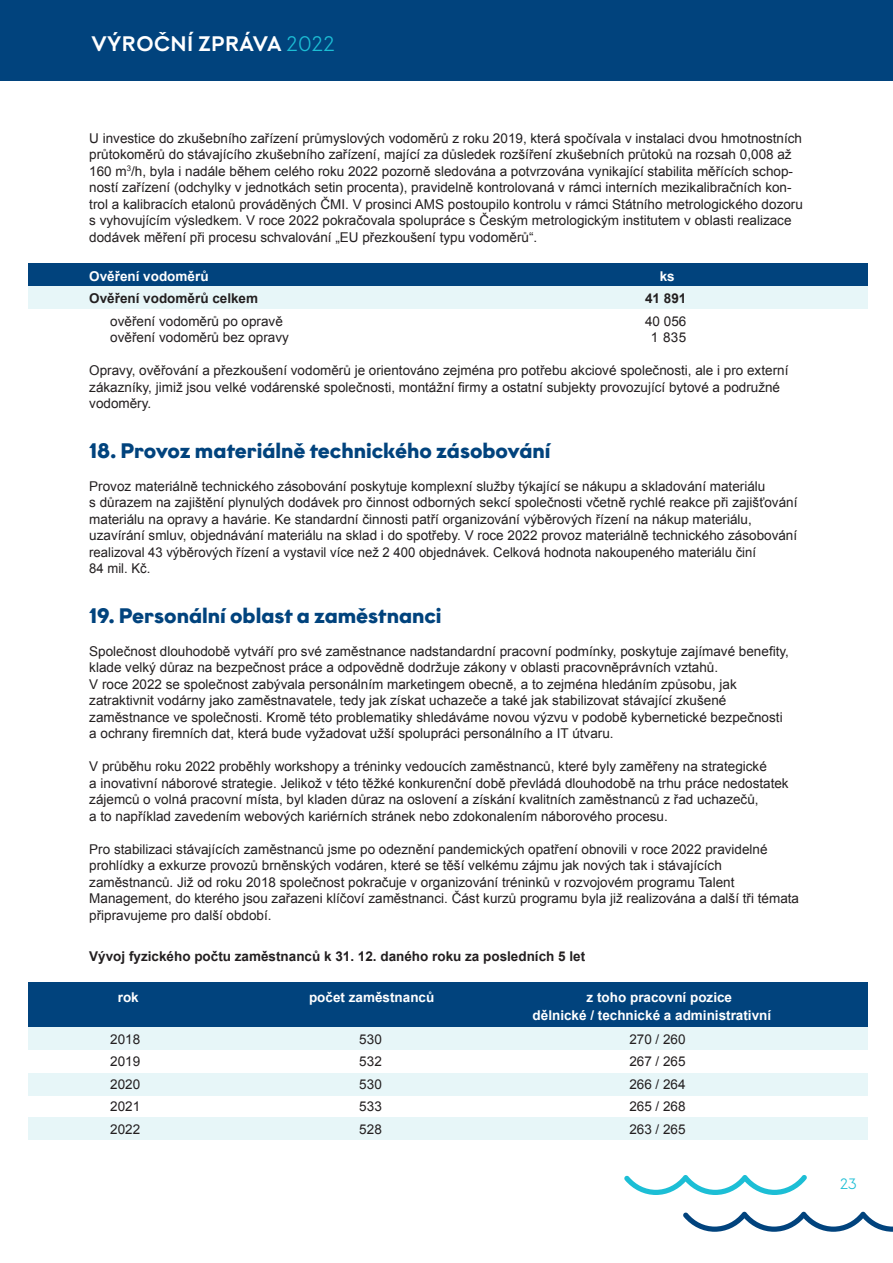
<style>
.page{position:relative;width:893px;height:1263px;background:#fff}
.page>*{position:absolute;margin:0;border:0;box-sizing:border-box;transform-origin:0 0}
.t1{font:700 21px "Graphit";color:#01437d}
.t2{font:500 21px "Graphit";letter-spacing:.02em;color:#fff}
.t3{font:300 15px "Graphit";color:#1cbed5}
.t4{font:13.5px/16.5px "Arial";color:#231f20}
.t5{font:700 13.5px/18px "Arial";color:#fff}
.t6{font:700 13.5px "Arial";color:#231f20}
.s1{font-weight:300;color:#1cbed5}
</style>
<div class="page">
<div style="left:28px;top:264px;width:839px;height:22px;background:#01437d"></div>
<div style="left:29px;top:286px;width:839px;height:22px;background:#e7f6f8"></div>
<div style="left:28px;top:1073px;width:839px;height:22px;background:#e7f6f8"></div>
<div style="left:28px;top:1117px;width:839px;height:23px;background:#e7f6f8"></div>
<div style="left:28px;top:1027px;width:839px;height:23px;background:#e7f6f8"></div>
<div style="left:28px;top:982px;width:839px;height:45px;background:#01437d"></div>
<div style="left:0;top:0;width:893px;height:81px;background:#01437d"></div>
<svg style="left:683px;top:1211px;width:210px;height:21px"></svg>
<svg style="left:624px;top:1175px;width:183px;height:20px"></svg>
<h1 class="t2" style="left:91px;top:30px;width:245px">VÝROČNÍ ZPRÁVA <span class="s1">2022</span></h1>
<p class="t4" style="left:89px;top:130px;width:715px">U investice do zkušebního zařízení průmyslových vodoměrů z roku 2019, která spočívala v instalaci dvou hmotnostních průtokoměrů do stávajícího zkušebního zařízení, mající za důsledek rozšíření zkušebních průtoků na rozsah 0,008 až 160 m<sup>3</sup>/h, byla i nadále během celého roku 2022 pozorně sledována a potvrzována vynikající stabilita měřících schop&shy;ností zařízení (odchylky v jednotkách setin procenta), pravidelně kontrolovaná v rámci interních mezikalibračních kon&shy;trol a kalibracích etalonů prováděných ČMI. V prosinci AMS postoupilo kontrolu v rámci Státního metrologického dozoru s vyhovujícím výsledkem. V roce 2022 pokračovala spolupráce s Českým metrologickým institutem v oblasti realizace dodávek měření při procesu schvalování „EU přezkoušení typu vodoměrů“.</p>
<p class="t5" style="left:89px;top:267px;width:121px">Ověření vodoměrů</p>
<p class="t5" style="left:660px;top:267px;width:17px">ks</p>
<p class="t6" style="left:89px;top:290px;width:170px">Ověření vodoměrů celkem</p>
<p class="t6" style="left:645px;top:290px;width:43px">41 891</p>
<p class="t4" style="left:110px;top:313px;width:174px">ověření vodoměrů po opravě</p>
<p class="t4" style="left:645px;top:313px;width:43px">40 056</p>
<p class="t4" style="left:110px;top:329px;width:180px">ověření vodoměrů bez opravy</p>
<p class="t4" style="left:651px;top:329px;width:37px">1 835</p>
<p class="t4" style="left:89px;top:362px;width:701px">Opravy, ověřování a přezkoušení vodoměrů je orientováno zejména pro potřebu akciové společnosti, ale i pro externí zákazníky, jimiž jsou velké vodárenské společnosti, montážní firmy a ostatní subjekty provozující bytové a podružné vodoměry.</p>
<h1 class="t1" style="left:89px;top:437px;width:463px">18. Provoz materiálně technického zásobování</h1>
<p class="t4" style="left:89px;top:478px;width:710px">Provoz materiálně technického zásobování poskytuje komplexní služby týkající se nákupu a skladování materiálu<br>s důrazem na zajištění plynulých dodávek pro činnost odborných sekcí společnosti včetně rychlé reakce při zajišťování materiálu na opravy a havárie. Ke standardní činnosti patří organizování výběrových řízení na nákup materiálu, uzavírání smluv, objednávání materiálu na sklad i do spotřeby. V roce 2022 provoz materiálně technického zásobování realizoval 43 výběrových řízení a vystavil více než 2 400 objednávek. Celková hodnota nakoupeného materiálu činí<br>84 mil. Kč.</p>
<h1 class="t1" style="left:89px;top:602px;width:354px">19. Personální oblast a zaměstnanci</h1>
<p class="t4" style="left:89px;top:643px;width:701px">Společnost dlouhodobě vytváří pro své zaměstnance nadstandardní pracovní podmínky, poskytuje zajímavé benefity, klade velký důraz na bezpečnost práce a odpovědně dodržuje zákony v oblasti pracovněprávních vztahů.<br>V roce 2022 se společnost zabývala personálním marketingem obecně, a to zejména hledáním způsobu, jak zatraktivnit vodárny jako zaměstnavatele, tedy jak získat uchazeče a také jak stabilizovat stávající zkušené zaměstnance ve společnosti. Kromě této problematiky shledáváme novou výzvu v podobě kybernetické bezpečnosti a ochrany firemních dat, která bude vyžadovat užší spolupráci personálního a IT útvaru.</p>
<p class="t4" style="left:89px;top:758px;width:701px">V průběhu roku 2022 proběhly workshopy a tréninky vedoucích zaměstnanců, které byly zaměřeny na strategické<br>a inovativní náborové strategie. Jelikož v této těžké konkurenční době převládá dlouhodobě na trhu práce nedostatek zájemců o volná pracovní místa, byl kladen důraz na oslovení a získání kvalitních zaměstnanců z řad uchazečů,<br>a to například zavedením webových kariérních stránek nebo zdokonalením náborového procesu.</p>
<p class="t4" style="left:89px;top:841px;width:711px">Pro stabilizaci stávajících zaměstnanců jsme po odeznění pandemických opatření obnovili v roce 2022 pravidelné prohlídky a exkurze provozů brněnských vodáren, které se těší velkému zájmu jak nových tak i stávajících zaměstnanců. Již od roku 2018 společnost pokračuje v organizování tréninků v rozvojovém programu Talent Management, do kterého jsou zařazeni klíčoví zaměstnanci. Část kurzů programu byla již realizována a další tři témata připravujeme pro další období.</p>
<p class="t6" style="left:89px;top:948px;width:497px">Vývoj fyzického počtu zaměstnanců k 31. 12. daného roku za posledních 5 let</p>
<p class="t5" style="left:118px;top:988px;width:23px">rok</p>
<p class="t5" style="left:309px;top:988px;width:127px">počet zaměstnanců</p>
<p class="t5" style="left:533px;top:988px;width:240px;text-indent:54px">z toho pracovní pozice dělnické / technické a administrativní</p>
<p class="t4" style="left:110px;top:1031px;width:32px">2018</p>
<p class="t4" style="left:359px;top:1031px;width:24px">530</p>
<p class="t4" style="left:629px;top:1031px;width:58px">270 / 260</p>
<p class="t4" style="left:110px;top:1053px;width:32px">2019</p>
<p class="t4" style="left:359px;top:1053px;width:24px">532</p>
<p class="t4" style="left:629px;top:1053px;width:58px">267 / 265</p>
<p class="t4" style="left:110px;top:1076px;width:32px">2020</p>
<p class="t4" style="left:359px;top:1076px;width:24px">530</p>
<p class="t4" style="left:629px;top:1076px;width:58px">266 / 264</p>
<p class="t4" style="left:110px;top:1098px;width:32px">2021</p>
<p class="t4" style="left:359px;top:1098px;width:24px">533</p>
<p class="t4" style="left:629px;top:1098px;width:58px">265 / 268</p>
<p class="t4" style="left:110px;top:1121px;width:32px">2022</p>
<p class="t4" style="left:359px;top:1121px;width:24px">528</p>
<p class="t4" style="left:629px;top:1121px;width:58px">263 / 265</p>
<p class="t3" style="left:840px;top:1174px;width:18px">23</p>
</div>
